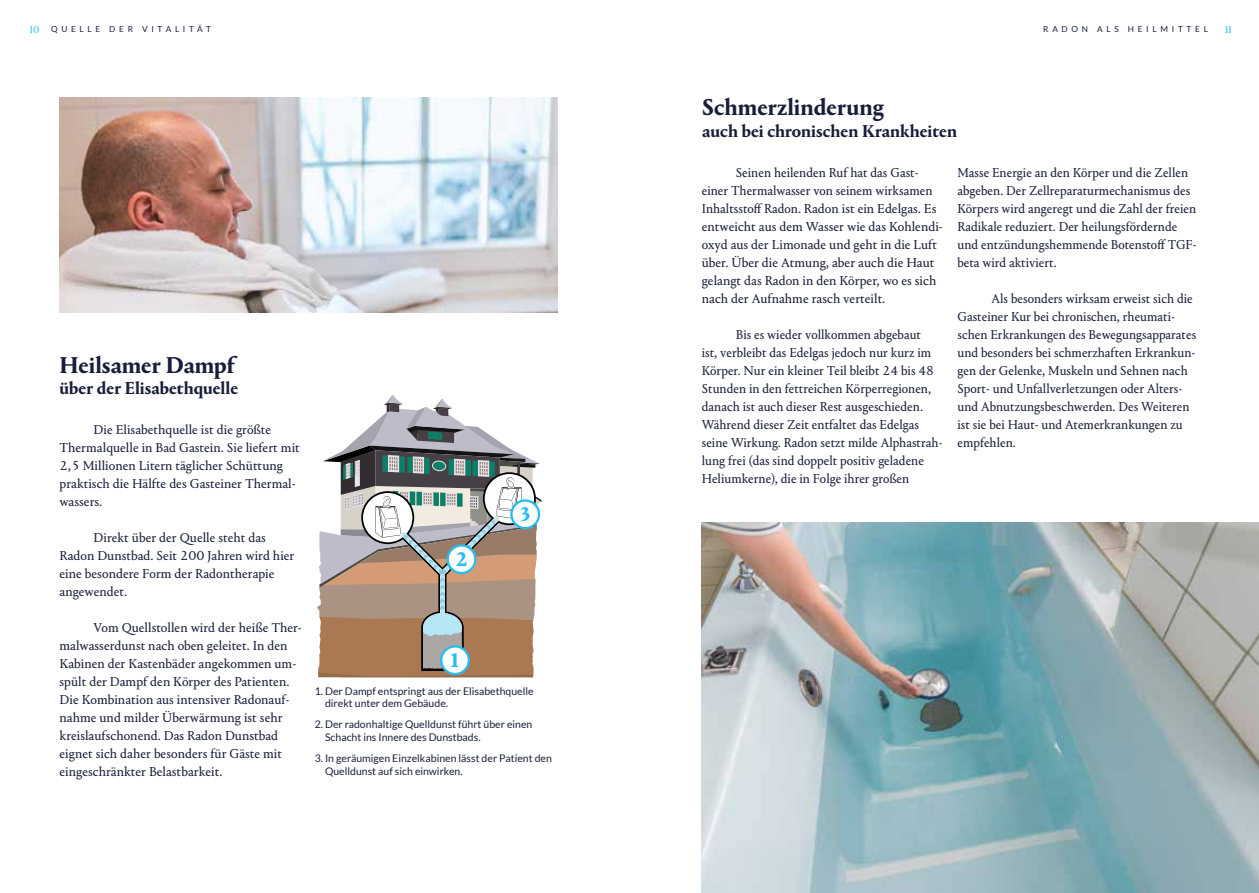
<style>
.page{position:relative;width:1259px;height:893px;background:#fff}
.page>*{position:absolute;margin:0;border:0;box-sizing:border-box;transform-origin:0 0}
.t1{font:700 24px "Portrait";color:#181e38}
.t2{font:700 20.55px "Portrait Text";color:#29bdef}
.t3{font:700 18px "Portrait";color:#181e38}
.t4{font:13.5px/18px "Portrait Text";color:#181e38}
.t5{font:10.5px/12.6px "Lato";color:#181e38}
.t6{font:10.5px "Portrait";color:#29bdef}
.t7{font:8.25px "Lato";letter-spacing:.45em;color:#181e38}
.s1{font-family:"Portrait";font-size:10.5px;color:#29bdef}
</style>
<div class="page">
<img style="left:702px;top:522px;width:557px;height:371px">
<img style="left:60px;top:98px;width:497px;height:215px">
<svg style="left:317px;top:395px;width:224px;height:282px"></svg>
<div style="left:441px;top:646px;width:28px;height:28px;background:#fff;border-radius:50%"></div>
<div style="left:440px;top:645px;width:30px;height:30px;border:2px solid #29bdef;border-radius:50%"></div>
<div style="left:448px;top:545px;width:27px;height:28px;background:#fff;border-radius:50%"></div>
<div style="left:446px;top:544px;width:30px;height:30px;border:2px solid #29bdef;border-radius:50%"></div>
<div style="left:511px;top:500px;width:28px;height:28px;background:#fff;border-radius:50%"></div>
<div style="left:510px;top:499px;width:30px;height:30px;border:2px solid #29bdef;border-radius:50%"></div>
<p class="t7" style="left:30px;top:25px;width:182px"><span class="s1">10</span> QUELLE DER VITALITÄT</p>
<p class="t7" style="left:1043px;top:25px;width:166px">RADON ALS HEILMITTEL</p>
<p class="t6" style="left:1225px;top:23px;width:8px">11</p>
<h1 class="t1" style="left:60px;top:348px;width:177px">Heilsamer Dampf</h1>
<h3 class="t3" style="left:60px;top:376px;width:180px">über der Elisabethquelle</h3>
<p class="t4" style="left:60px;top:420px;width:242px;text-indent:34px">Die Elisabethquelle ist die größte Thermalquelle in Bad Gastein. Sie liefert mit 2,5 Millionen Litern täglicher Schüttung praktisch die Hälfte des Gasteiner Thermal&shy;wassers.</p>
<p class="t4" style="left:60px;top:528px;width:236px;text-indent:34px">Direkt über der Quelle steht das<br>Radon Dunstbad. Seit 200 Jahren wird hier eine besondere Form der Radontherapie angewendet.</p>
<p class="t4" style="left:60px;top:618px;width:244px;text-indent:34px">Vom Quellstollen wird der heiße Ther&shy;malwasserdunst nach oben geleitet. In den Kabinen der Kastenbäder angekommen um&shy;spült der Dampf den Körper des Patienten.<br>Die Kombination aus intensiver Radonauf&shy;nahme und milder Überwärmung ist sehr kreislaufschonend. Das Radon Dunstbad eignet sich daher besonders für Gäste mit eingeschränkter Belastbarkeit.</p>
<h2 class="t2" style="left:455px;top:544px;width:14px">2</h2>
<h2 class="t2" style="left:449px;top:645px;width:14px">1</h2>
<h2 class="t2" style="left:519px;top:499px;width:14px">3</h2>
<p class="t5" style="left:325px;top:684px;width:210px;text-indent:-10px">1. Der Dampf entspringt aus der Elisabethquelle direkt unter dem Gebäude.</p>
<p class="t5" style="left:325px;top:718px;width:209px;text-indent:-10px">2. Der radonhaltige Quelldunst führt über einen<br>Schacht ins Innere des Dunstbads.</p>
<p class="t5" style="left:325px;top:752px;width:228px;text-indent:-10px">3. In geräumigen Einzelkabinen lässt der Patient den<br>Quelldunst auf sich einwirken.</p>
<h1 class="t1" style="left:702px;top:91px;width:183px">Schmerzlinderung</h1>
<h3 class="t3" style="left:702px;top:119px;width:256px">auch bei chronischen Krankheiten</h3>
<p class="t4" style="left:702px;top:163px;width:242px;text-indent:34px">Seinen heilenden Ruf hat das Gast&shy;einer Thermalwasser von seinem wirksamen Inhaltsstoff Radon. Radon ist ein Edelgas. Es entweicht aus dem Wasser wie das Kohlendi&shy;oxyd aus der Limonade und geht in die Luft über. Über die Atmung, aber auch die Haut gelangt das Radon in den Körper, wo es sich nach der Aufnahme rasch verteilt.</p>
<p class="t4" style="left:702px;top:325px;width:242px;text-indent:34px">Bis es wieder vollkommen abgebaut<br>ist, verbleibt das Edelgas jedoch nur kurz im Körper. Nur ein kleiner Teil bleibt 24 bis 48<br>Stunden in den fettreichen Körperregionen, danach ist auch dieser Rest ausgeschieden.<br>Während dieser Zeit entfaltet das Edelgas seine Wirkung. Radon setzt milde Alphastrah&shy;lung frei (das sind doppelt positiv geladene Heliumkerne), die in Folge ihrer großen</p>
<p class="t4" style="left:957px;top:163px;width:241px">Masse Energie an den Körper und die Zellen abgeben. Der Zellreparaturmechanismus des Körpers wird angeregt und die Zahl der freien Radikale reduziert. Der heilungsfördernde und entzündungshemmende Botenstoff TGF&shy;beta wird aktiviert.</p>
<p class="t4" style="left:957px;top:289px;width:240px;text-indent:34px">Als besonders wirksam erweist sich die Gasteiner Kur bei chronischen, rheumati&shy;schen Erkrankungen des Bewegungsapparates und besonders bei schmerzhaften Erkrankun&shy;gen der Gelenke, Muskeln und Sehnen nach Sport- und Unfallverletzungen oder Alters&shy;und Abnutzungsbeschwerden. Des Weiteren ist sie bei Haut- und Atemerkrankungen zu empfehlen.</p>
</div>
